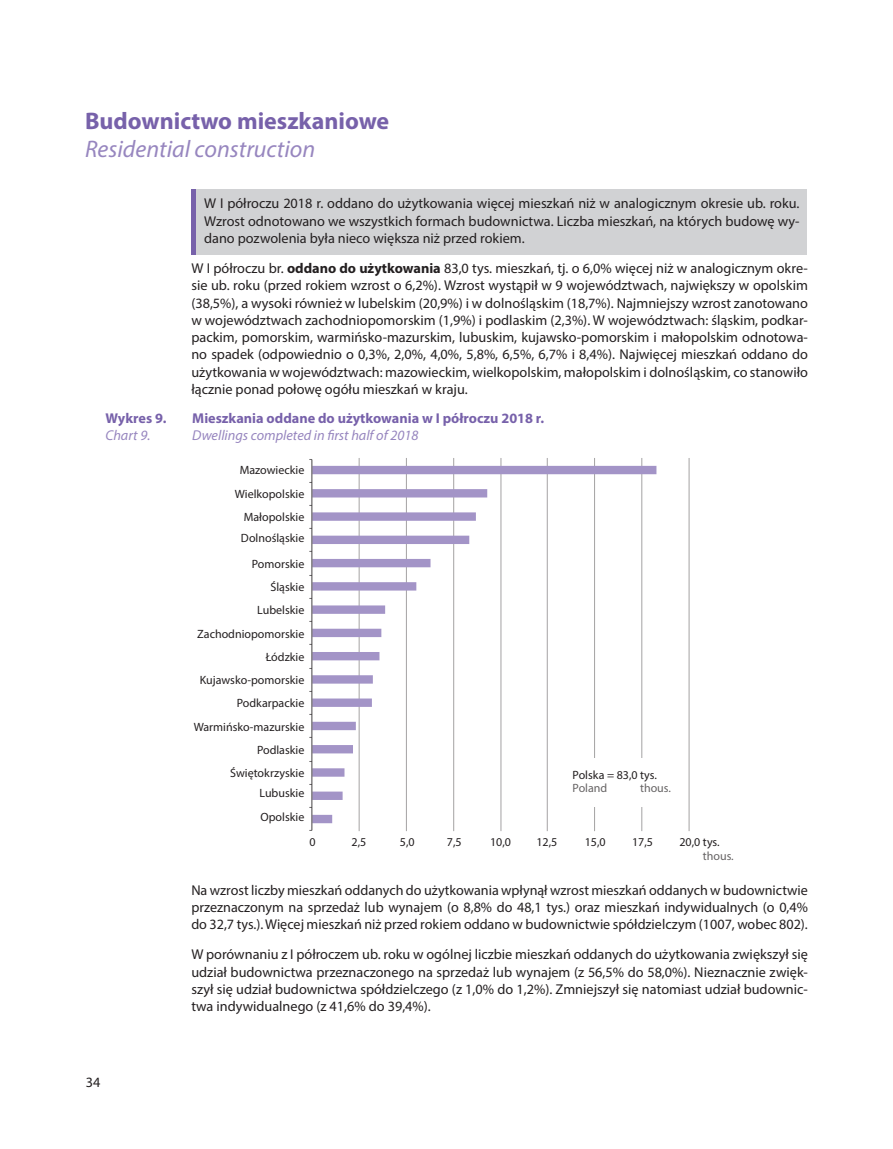
<style>
.page{position:relative;width:893px;height:1149px;background:#fff}
.page>*{position:absolute;margin:0;border:0;box-sizing:border-box;transform-origin:0 0}
.t1{font:700 24px "Myriad Pro";color:#7761aa}
.t2{font:italic 24px "Myriad Pro";color:#9786bf}
.t3{font:14.25px/17.2px "Myriad Pro";color:#231f20;text-align:justify}
.t4{font:700 14.25px "Myriad Pro";color:#7761aa}
.t5{font:italic 14.25px "Myriad Pro";color:#9786bf}
.t6{font:12px "Myriad Pro";color:#231f20}
.t7{font:12px "Myriad Pro";color:rgb(35 31 32/.7)}
.s1{font-weight:700}
</style>
<div class="page">
<div style="left:196px;top:189px;width:611px;height:66px;background:#d1d2d4"></div>
<div style="left:191px;top:189px;width:5px;height:66px;background:#7761aa"></div>
<hr style="left:688px;top:458px;width:2px;height:372px;background:#231f20">
<hr style="left:641px;top:458px;width:1px;height:372px;background:#231f20">
<hr style="left:594px;top:458px;width:1px;height:372px;background:#231f20">
<hr style="left:547px;top:458px;width:1px;height:372px;background:#231f20">
<hr style="left:500px;top:458px;width:1px;height:372px;background:#231f20">
<hr style="left:453px;top:458px;width:1px;height:372px;background:#231f20">
<hr style="left:406px;top:458px;width:1px;height:372px;background:#231f20">
<hr style="left:359px;top:458px;width:1px;height:372px;background:#231f20">
<svg style="left:312px;top:465px;width:344px;height:358px"></svg>
<hr style="left:311px;top:459px;width:1px;height:371px;background:#231f20">
<div style="left:565px;top:757px;width:114px;height:49px;background:#fff"></div>
<h1 class="t1" style="left:85px;top:105px;width:306px">Budownictwo mieszkaniowe</h1>
<h1 class="t2" style="left:85px;top:134px;width:232px">Residential construction</h1>
<p class="t4" style="left:105px;top:409px;width:63px">Wykres 9.</p>
<p class="t5" style="left:105px;top:426px;width:46px">Chart 9.</p>
<p class="t3" style="left:86px;top:1072px;width:16px">34</p>
<p class="t3" style="left:204px;top:195px;width:597px">W I półroczu 2018 r. oddano do użytkowania więcej mieszkań niż w analogicznym okresie ub. roku.<br>Wzrost odnotowano we wszystkich formach budownictwa. Liczba mieszkań, na których budowę wy&shy;dano pozwolenia była nieco większa niż przed rokiem.</p>
<p class="t3" style="left:191px;top:259px;width:618px">W I półroczu br. <span class="s1">oddano do użytkowania</span> 83,0 tys. mieszkań, tj. o 6,0% więcej niż w analogicznym okre&shy;sie ub. roku (przed rokiem wzrost o 6,2%). Wzrost wystąpił w 9 województwach, największy w opolskim (38,5%), a wysoki również w lubelskim (20,9%) i w dolnośląskim (18,7%). Najmniejszy wzrost zanotowano w województwach zachodniopomorskim (1,9%) i podlaskim (2,3%). W województwach: śląskim, podkar&shy;packim, pomorskim, warmińsko-mazurskim, lubuskim, kujawsko-pomorskim i małopolskim odnotowa&shy;no spadek (odpowiednio o 0,3%, 2,0%, 4,0%, 5,8%, 6,5%, 6,7% i 8,4%). Najwięcej mieszkań oddano do użytkowania w województwach: mazowieckim, wielkopolskim, małopolskim i dolnośląskim, co stanowiło łącznie ponad połowę ogółu mieszkań w kraju.</p>
<p class="t4" style="left:192px;top:409px;width:353px">Mieszkania oddane do użytkowania w I półroczu 2018 r.</p>
<p class="t5" style="left:192px;top:426px;width:228px">Dwellings completed in first half of 2018</p>
<p class="t6" style="left:240px;top:462px;width:66px">Mazowieckie</p>
<p class="t6" style="left:235px;top:486px;width:71px">Wielkopolskie</p>
<p class="t6" style="left:244px;top:509px;width:62px">Małopolskie</p>
<p class="t6" style="left:241px;top:530px;width:65px">Dolnośląskie</p>
<p class="t6" style="left:252px;top:556px;width:54px">Pomorskie</p>
<p class="t6" style="left:271px;top:579px;width:35px">Śląskie</p>
<p class="t6" style="left:257px;top:602px;width:49px">Lubelskie</p>
<p class="t6" style="left:197px;top:626px;width:109px">Zachodniopomorskie</p>
<p class="t6" style="left:266px;top:649px;width:40px">Łódzkie</p>
<p class="t6" style="left:200px;top:672px;width:106px">Kujawsko-pomorskie</p>
<p class="t6" style="left:237px;top:695px;width:69px">Podkarpackie</p>
<p class="t6" style="left:194px;top:719px;width:112px">Warmińsko-mazurskie</p>
<p class="t6" style="left:257px;top:742px;width:49px">Podlaskie</p>
<p class="t6" style="left:230px;top:765px;width:76px">Świętokrzyskie</p>
<p class="t6" style="left:260px;top:785px;width:46px">Lubuskie</p>
<p class="t6" style="left:261px;top:808px;width:45px">Opolskie</p>
<p class="t6" style="left:573px;top:767px;width:86px">Polska = 83,0 tys.</p>
<p class="t7" style="left:573px;top:780px;width:36px">Poland</p>
<p class="t7" style="left:640px;top:780px;width:32px">thous.</p>
<p class="t6" style="left:309px;top:834px;width:8px">0</p>
<p class="t6" style="left:352px;top:834px;width:16px">2,5</p>
<p class="t6" style="left:400px;top:834px;width:16px">5,0</p>
<p class="t6" style="left:447px;top:834px;width:16px">7,5</p>
<p class="t6" style="left:536px;top:834px;width:22px">12,5</p>
<p class="t6" style="left:585px;top:834px;width:22px">15,0</p>
<p class="t6" style="left:632px;top:834px;width:22px">17,5</p>
<p class="t6" style="left:679px;top:834px;width:42px">20,0 tys.</p>
<p class="t7" style="left:703px;top:848px;width:32px">thous.</p>
<p class="t6" style="left:490px;top:834px;width:22px">10,0</p>
<p class="t3" style="left:191px;top:880px;width:618px">Na wzrost liczby mieszkań oddanych do użytkowania wpłynął wzrost mieszkań oddanych w budownictwie przeznaczonym na sprzedaż lub wynajem (o 8,8% do 48,1 tys.) oraz mieszkań indywidualnych (o 0,4% do 32,7 tys.). Więcej mieszkań niż przed rokiem oddano w budownictwie spółdzielczym (1007, wobec 802).</p>
<p class="t3" style="left:191px;top:945px;width:618px">W porównaniu z I półroczem ub. roku w ogólnej liczbie mieszkań oddanych do użytkowania zwiększył się udział budownictwa przeznaczonego na sprzedaż lub wynajem (z 56,5% do 58,0%). Nieznacznie zwięk&shy;szył się udział budownictwa spółdzielczego (z 1,0% do 1,2%). Zmniejszył się natomiast udział budownic&shy;twa indywidualnego (z 41,6% do 39,4%).</p>
</div>
